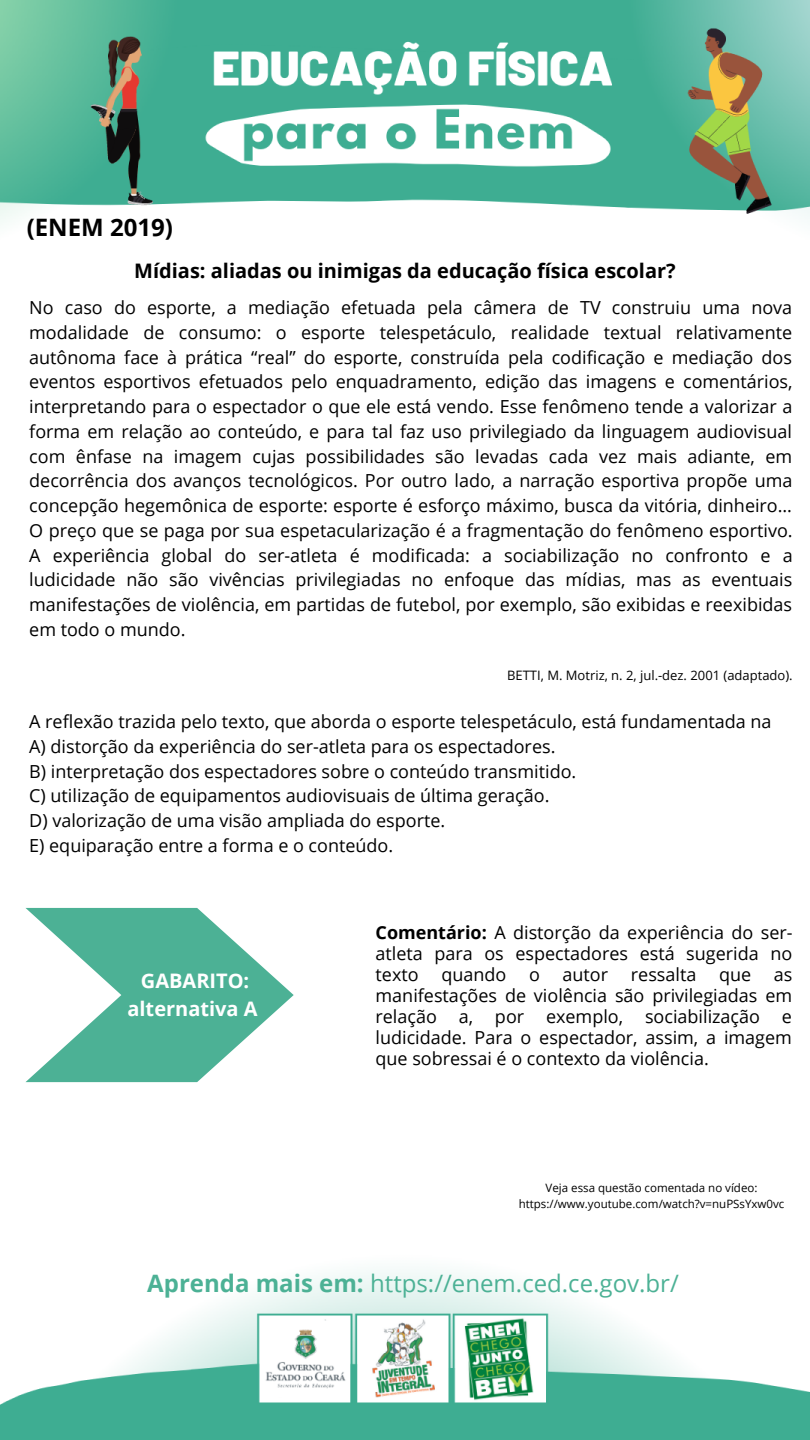
<style>
.page{position:relative;width:810px;height:1440px;background:#fff}
.page>*{position:absolute;margin:0;border:0;box-sizing:border-box;transform-origin:0 0}
.t1{font:24px "Open Sans";color:#4cb195}
.t2{font:700 24px "Open Sans";color:#000}
.t3{font:700 20px "Open Sans";color:#000}
.t4{font:700 20px/28px "Open Sans";color:#fff;text-align:center}
.t5{font:18px/24.8px "Open Sans";color:#000;text-align:justify}
.t6{font:13px "Open Sans";color:#000}
.t7{font:11.5px/15.9px "Open Sans";color:#000;text-align:center}
.s1{font-weight:700}
</style>
<div class="page">
<img style="left:0;top:0;width:810px;height:1440px">
<svg style="left:26px;top:908px;width:268px;height:174px"></svg>
<h1 class="t2" style="left:27px;top:210px;width:148px">(ENEM 2019)</h1>
<p class="t3" style="left:134px;top:257px;width:543px">Mídias: aliadas ou inimigas da educação física escolar?</p>
<p class="t5" style="left:29px;top:295px;width:765px">No caso do esporte, a mediação efetuada pela câmera de TV construiu uma nova modalidade de consumo: o esporte telespetáculo, realidade textual relativamente autônoma face à prática “real” do esporte, construída pela codificação e mediação dos eventos esportivos efetuados pelo enquadramento, edição das imagens e comentários, interpretando para o espectador o que ele está vendo. Esse fenômeno tende a valorizar a forma em relação ao conteúdo, e para tal faz uso privilegiado da linguagem audiovisual com ênfase na imagem cujas possibilidades são levadas cada vez mais adiante, em decorrência dos avanços tecnológicos. Por outro lado, a narração esportiva propõe uma concepção hegemônica de esporte: esporte é esforço máximo, busca da vitória, dinheiro… O preço que se paga por sua espetacularização é a fragmentação do fenômeno esportivo.<br>A experiência global do ser-atleta é modificada: a sociabilização no confronto e a ludicidade não são vivências privilegiadas no enfoque das mídias, mas as eventuais manifestações de violência, em partidas de futebol, por exemplo, são exibidas e reexibidas em todo o mundo.</p>
<p class="t6" style="left:507px;top:666px;width:287px">BETTI, M. Motriz, n. 2, jul.-dez. 2001 (adaptado).</p>
<p class="t5" style="left:29px;top:709px;width:744px;text-align:left">A reflexão trazida pelo texto, que aborda o esporte telespetáculo, está fundamentada na A) distorção da experiência do ser-atleta para os espectadores.<br>B) interpretação dos espectadores sobre o conteúdo transmitido.<br>C) utilização de equipamentos audiovisuais de última geração.<br>D) valorização de uma visão ampliada do esporte.<br>E) equiparação entre a forma e o conteúdo.</p>
<p class="t4" style="left:127px;top:966px;width:132px">GABARITO: alternativa A</p>
<p class="t5" style="left:376px;top:921px;width:419px;line-height:21px"><span class="s1">Comentário:</span> A distorção da experiência do ser&shy;atleta para os espectadores está sugerida no texto</p>
<p class="t5" style="left:441px;top:961px;width:66px">quando</p>
<p class="t5" style="left:529px;top:961px;width:12px">o</p>
<p class="t5" style="left:563px;top:961px;width:47px">autor</p>
<p class="t5" style="left:631px;top:961px;width:67px">ressalta</p>
<p class="t5" style="left:719px;top:961px;width:34px">que</p>
<p class="t5" style="left:376px;top:963px;width:419px;line-height:21px;text-indent:398px">as manifestações de violência são privilegiadas em relação a, por exemplo, sociabilização e ludicidade. Para o espectador, assim, a imagem que sobressai é o contexto da violência.</p>
<p class="t7" style="left:519px;top:1180px;width:267px">Veja essa questão comentada no vídeo: https://www.youtube.com/watch?v=nuPSsYxw0vc</p>
<h1 class="t1" style="left:147px;top:1267px;width:533px"><span class="s1">Aprenda mais em:</span> https://enem.ced.ce.gov.br/</h1>
</div>
